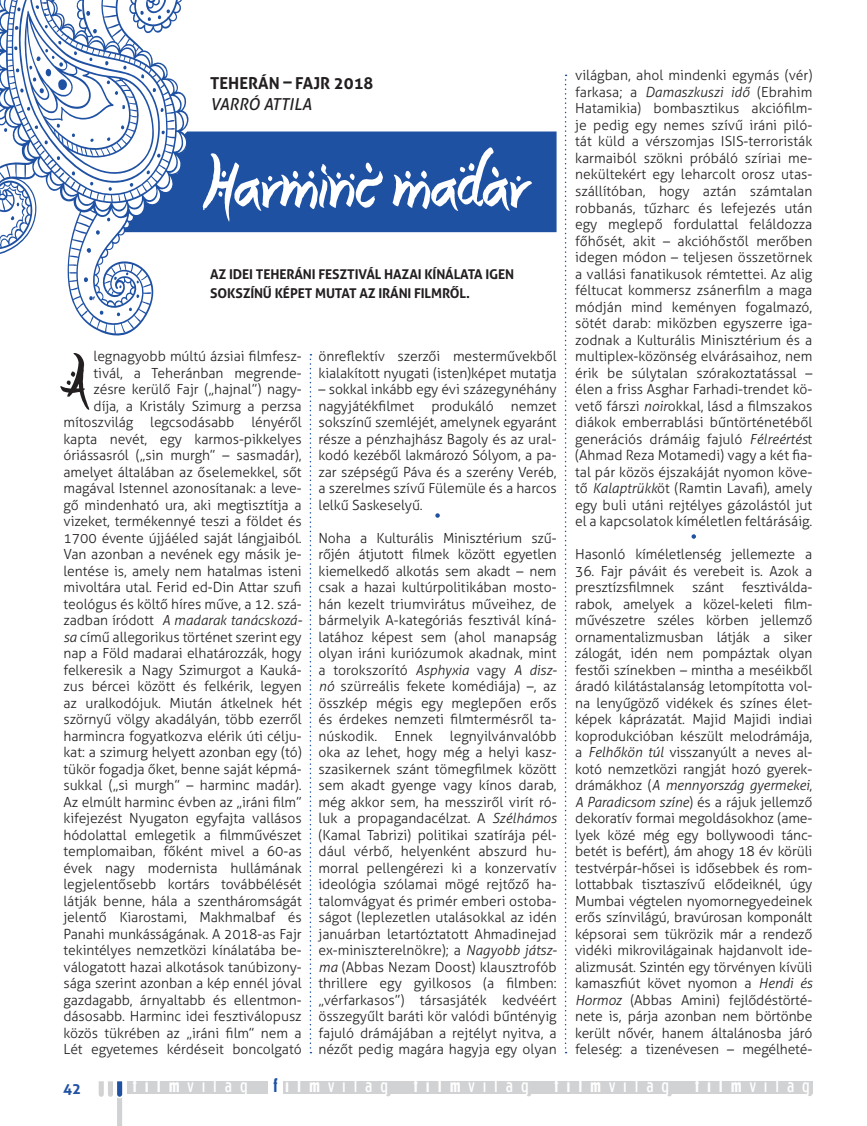
<style>
.page{position:relative;width:867px;height:1126px;background:#fff}
.page>*{position:absolute;margin:0;border:0;box-sizing:border-box;transform-origin:0 0}
.t1{font:300 condensed 19.8px "Erbar LT";letter-spacing:.4em;color:#fff}
.t2{font:700 16.5px "Aller";color:#231f20}
.t3{font:italic 16.5px "Aller";color:#231f20}
.t4{font:700 15px "Aller";color:#2051a3}
.új_Filmvilág{font:300 13.95px/16.5px "Aller";letter-spacing:-.005em;color:#231f20;text-align:justify}
.t5{font:700 13.5px/19.5px "Aller";letter-spacing:-.01em;color:#231f20}
.s1{font-style:italic}
.s2{font-weight:700}
.s3{font-weight:700;color:#2051a3}
</style>
<div class="page">
<svg style="left:807px;top:1093px;width:5px;height:3px"></svg>
<svg style="left:667px;top:1093px;width:5px;height:3px"></svg>
<svg style="left:386px;top:1093px;width:5px;height:3px"></svg>
<div style="left:127px;top:1081px;width:685px;height:12px;background:#d1d2d4"></div>
<svg style="left:99px;top:1081px;width:24px;height:45px"></svg>
<svg style="left:526px;top:1093px;width:5px;height:3px"></svg>
<div style="left:268px;top:1075px;width:15px;height:23px;background:#fff"></div>
<div style="left:188px;top:131px;width:369px;height:101px;background:#1f51a3"></div>
<svg style="left:565px;top:75px;width:2px;height:978px"></svg>
<svg style="left:310px;top:354px;width:1px;height:699px"></svg>
<svg style="left:203px;top:147px;width:329px;height:75px"></svg>
<svg style="left:0;top:0;width:188px;height:336px"></svg>
<svg style="left:14px;top:0;width:156px;height:191px"></svg>
<svg style="left:4px;top:128px;width:3px;height:4px"></svg>
<svg style="left:11px;top:216px;width:4px;height:5px"></svg>
<svg style="left:114px;top:272px;width:14px;height:16px"></svg>
<svg style="left:136px;top:294px;width:3px;height:4px"></svg>
<svg style="left:129px;top:307px;width:3px;height:4px"></svg>
<svg style="left:117px;top:312px;width:3px;height:4px"></svg>
<svg style="left:100px;top:310px;width:4px;height:5px"></svg>
<svg style="left:89px;top:296px;width:6px;height:5px"></svg>
<svg style="left:84px;top:277px;width:4px;height:6px"></svg>
<svg style="left:87px;top:248px;width:4px;height:5px"></svg>
<svg style="left:96px;top:230px;width:4px;height:5px"></svg>
<svg style="left:107px;top:217px;width:4px;height:5px"></svg>
<svg style="left:60px;top:353px;width:29px;height:57px"></svg>
<svg style="left:435px;top:513px;width:5px;height:5px"></svg>
<svg style="left:691px;top:534px;width:5px;height:5px"></svg>
<p class="t2" style="left:210px;top:73px;width:165px">TEHERÁN – FAJR 2018</p>
<p class="t3" style="left:210px;top:94px;width:103px">VARRÓ ATTILA</p>
<p class="t5" style="left:210px;top:264px;width:306px">AZ IDEI TEHERÁNI FESZTIVÁL HAZAI KÍNÁLATA IGEN<br>SOKSZÍNŰ KÉPET MUTAT AZ IRÁNI FILMRŐL.</p>
<p class="új_Filmvilág" style="left:63px;top:348px;width:240px;text-align:right">legnagyobb múltú ázsiai filmfesz&shy;tivál, a Teheránban megrende&shy;zésre kerülő Fajr („hajnal”) nagy-<br>díja, a Kristály Szimurg a perzsa mítoszvilág legcsodásabb lényéről kapta nevét, egy karmos-pikkelyes óriássasról („sin murgh” – sasmadár), amelyet általában az őselemekkel, sőt magával Istennel azonosítanak: a leve&shy;gő mindenható ura, aki megtisztítja a vizeket, termékennyé teszi a földet és 1700 évente újjáéled saját lángjaiból.<br>Van azonban a nevének egy másik je&shy;lentése is, amely nem hatalmas isteni mivoltára utal. Ferid ed-Din Attar szufi teológus és költő híres műve, a 12. szá&shy;zadban íródott <span class="s1">A madarak tanácskozá&shy;sa</span> című allegorikus történet szerint egy nap a Föld madarai elhatározzák, hogy felkeresik a Nagy Szimurgot a Kauká&shy;zus bércei között és felkérik, legyen az uralkodójuk. Miután átkelnek hét szörnyű völgy akadályán, több ezerről harmincra fogyatkozva elérik úti célju&shy;kat: a szimurg helyett azonban egy (tó) tükör fogadja őket, benne saját képmá&shy;sukkal („si murgh” – harminc madár).<br>Az elmúlt harminc évben az „iráni film” kifejezést Nyugaton egyfajta vallásos hódolattal emlegetik a filmművészet templomaiban, főként mivel a 60-as évek nagy modernista hullámának legjelentősebb kortárs továbbélését látják benne, hála a szentháromságát jelentő Kiarostami, Makhmalbaf és Panahi munkásságának. A 2018-as Fajr tekintélyes nemzetközi kínálatába be&shy;válogatott hazai alkotások tanúbizony&shy;sága szerint azonban a kép ennél jóval gazdagabb, árnyaltabb és ellentmon&shy;dásosabb. Harminc idei fesztiválopusz közös tükrében az „iráni film” nem a Lét egyetemes kérdéseit boncolgató</p>
<p class="új_Filmvilág" style="left:318px;top:348px;width:240px">önreflektív szerzői mesterművekből kialakított nyugati (isten)képet mutatja</p>
<p class="új_Filmvilág" style="left:318px;top:381px;width:240px">– sokkal inkább egy évi százegynéhány nagyjátékfilmet produkáló nemzet sokszínű szemléjét, amelynek egyaránt része a pénzhajhász Bagoly és az ural&shy;kodó kezéből lakmározó Sólyom, a pa&shy;zar szépségű Páva és a szerény Veréb, a szerelmes szívű Fülemüle és a harcos lelkű Saskeselyű.</p>
<p class="új_Filmvilág" style="left:318px;top:529px;width:240px">Noha a Kulturális Minisztérium szű&shy;rőjén átjutott filmek között egyetlen kiemelkedő alkotás sem akadt – nem csak a hazai kultúrpolitikában mosto&shy;hán kezelt triumvirátus műveihez, de bármelyik A-kategóriás fesztivál kíná&shy;latához képest sem (ahol manapság olyan iráni kuriózumok akadnak, mint a torokszorító <span class="s1">Asphyxia</span> vagy <span class="s1">A disz&shy;nó</span> szürreális fekete komédiája) –, az összkép mégis egy meglepően erős és érdekes nemzeti filmtermésről ta&shy;núskodik. Ennek legnyilvánvalóbb oka az lehet, hogy még a helyi kas - szasikernek szánt tömegfilmek között sem akadt gyenge vagy kínos darab, még akkor sem, ha messziről virít ró&shy;luk a propagandacélzat. A <span class="s1">Szélhámos </span>(Kamal Tabrizi) politikai szatírája pél&shy;dául vérbő, helyenként abszurd hu&shy;morral pellengérezi ki a konzervatív ideológia szólamai mögé rejtőző ha&shy;talomvágyat és primér emberi ostoba&shy;ságot (leplezetlen utalásokkal az idén januárban letartóztatott Ahmadinejad ex-miniszterelnökre); a <span class="s1">Nagyobb játsz&shy;ma</span> (Abbas Nezam Doost) klausztrofób thrillere egy gyilkosos (a filmben: „vérfarkasos”) társasjáték kedvéért összegyűlt baráti kör valódi bűntényig fajuló drámájában a rejtélyt nyitva, a nézőt pedig magára hagyja egy olyan</p>
<p class="új_Filmvilág" style="left:575px;top:67px;width:239px">világban, ahol mindenki egymás (vér) farkasa; a <span class="s1">Damaszkuszi idő</span> (Ebrahim Hatamikia) bombasztikus akciófilm&shy;je pedig egy nemes szívű iráni piló&shy;tát küld a vérszomjas ISIS-terroristák karmaiból szökni próbáló szíriai me&shy;nekültekért egy leharcolt orosz utas&shy;szállítóban, hogy aztán számtalan robbanás, tűzharc és lefejezés után egy meglepő fordulattal feláldozza főhősét, akit – akcióhőstől merőben idegen módon – teljesen összetörnek a vallási fanatikusok rémtettei. Az alig féltucat kommersz zsánerfilm a maga módján mind keményen fogalmazó, sötét darab: miközben egyszerre iga&shy;zodnak a Kulturális Minisztérium és a multiplex-közönség elvárásaihoz, nem érik be súlytalan szórakoztatással – élen a friss Asghar Farhadi-trendet kö&shy;vető fárszi <span class="s1">noir</span>okkal, lásd a filmszakos diákok emberrablási bűntörténetéből generációs drámáig fajuló <span class="s1">Félreértés</span>t (Ahmad Reza Motamedi) vagy a két fia&shy;tal pár közös éjszakáját nyomon köve&shy;tő <span class="s1">Kalaptrükk</span>öt (Ramtin Lavafi), amely egy buli utáni rejtélyes gázolástól jut el a kapcsolatok kíméletlen feltárásáig.</p>
<p class="új_Filmvilág" style="left:575px;top:546px;width:239px">Hasonló kíméletlenség jellemezte a</p>
<p class="új_Filmvilág" style="left:575px;top:562px;width:239px">36. Fajr páváit és verebeit is. Azok a presztízsfilmnek</p>
<p class="új_Filmvilág" style="left:575px;top:579px;width:239px;text-indent:167px">fesztiválda&shy;rabok, amelyek a közel-keleti film&shy;művészetre széles körben jellemző ornamentalizmusban látják a siker zálogát, idén nem pompáztak olyan festői színekben – mintha a meséikből áradó kilátástalanság letompította vol&shy;na lenyűgöző vidékek és színes élet&shy;képek káprázatát. Majid Majidi indiai koprodukcióban készült melodrámája, a <span class="s1">Felhőkön túl</span> visszanyúlt a neves al&shy;kotó nemzetközi rangját hozó gyerek&shy;drámákhoz (<span class="s1">A mennyország gyermekei</span>, <span class="s1">A Paradicsom színe</span>) és a rájuk jellemző dekoratív formai megoldásokhoz (ame&shy;lyek közé még egy bollywoodi tánc&shy;betét is befért), ám ahogy 18 év körüli testvérpár-hősei is idősebbek és rom&shy;lottabbak tisztaszívű elődeiknél, úgy Mumbai végtelen nyomornegyedeinek erős színvilágú, bravúrosan komponált képsorai sem tükrözik már a rendező vidéki mikrovilágainak hajdanvolt ide&shy;alizmusát. Szintén egy törvényen kívüli kamaszfiút követ nyomon a <span class="s1">Hendi és Hormoz</span> (Abbas Amini) fejlődéstörté&shy;nete is, párja azonban nem börtönbe került nővér, hanem általánosba járó feleség: a tizenévesen – megélheté-</p>
<p class="új_Filmvilág" style="left:692px;top:579px;width:33px">szánt</p>
<p class="t4" style="left:63px;top:1079px;width:19px">42</p>
<h1 class="t1" style="left:133px;top:1073px;width:116px"><span class="s2">film</span>világ</h1>
<h1 class="t1" style="left:273px;top:1073px;width:116px"><span class="s3">f</span><span class="s2">ilm</span>világ</h1>
<h1 class="t1" style="left:414px;top:1073px;width:116px"><span class="s2">film</span>világ</h1>
<h1 class="t1" style="left:554px;top:1073px;width:116px"><span class="s2">film</span>világ</h1>
<h1 class="t1" style="left:695px;top:1073px;width:116px"><span class="s2">film</span>világ</h1>
</div>
